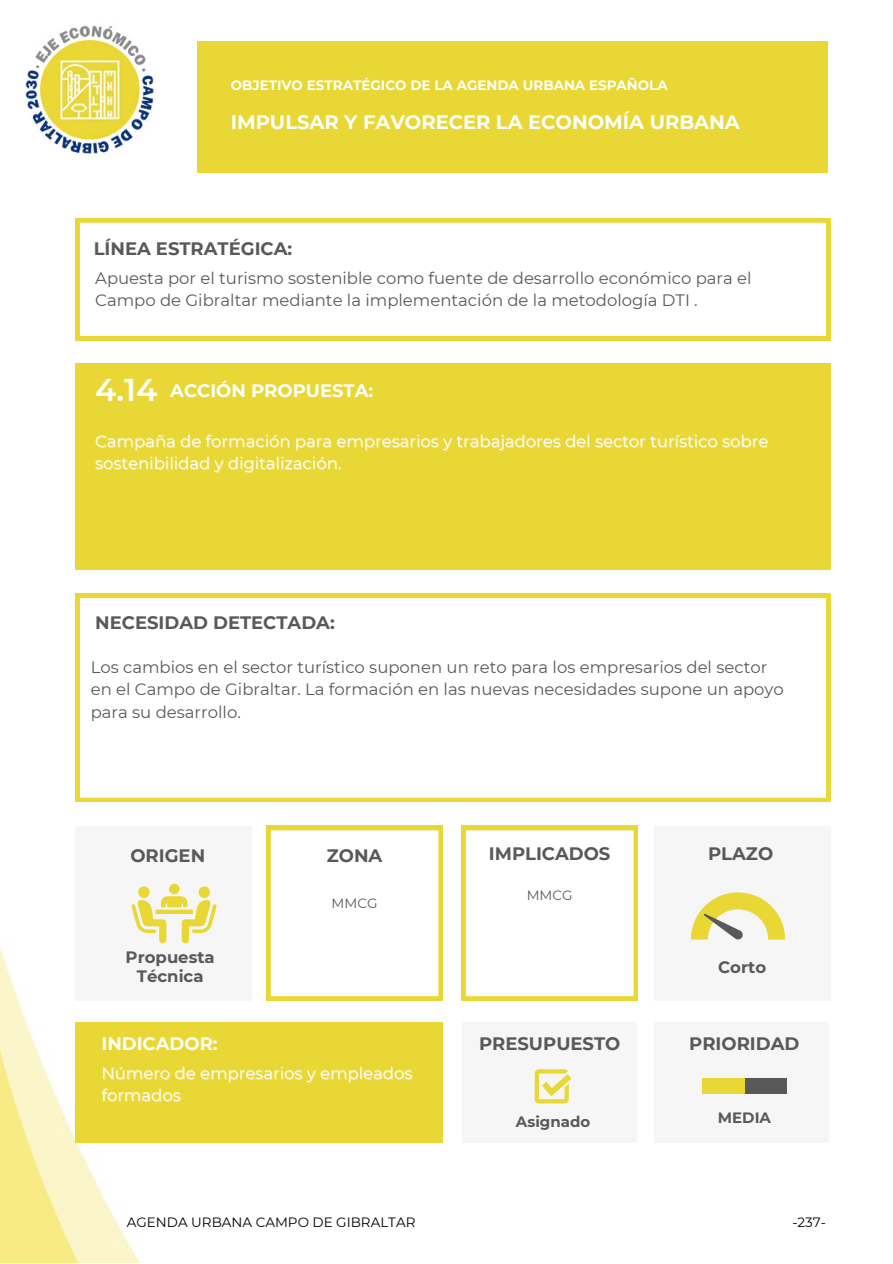
<style>
.page{position:relative;width:893px;height:1264px;background:#fff}
.page>*{position:absolute;margin:0;border:0;box-sizing:border-box;transform-origin:0 0}
.t1{font:600 31.5px "Montserrat";color:#fff}
.t2{font:700 19.5px "Montserrat";color:#fff}
.t3{font:700 18px "Montserrat";color:#595959}
.t4{font:700 18px "Montserrat";color:#fff}
.t5{font:16.5px/22.5px "Montserrat";color:#595959}
.t6{font:16.5px/22.5px "Montserrat";color:#fff}
.t7{font:700 16.5px/19px "Montserrat";color:#595959;text-align:center}
.t8{font:700 15px "Montserrat";color:#595959}
.t9{font:700 13.5px "Montserrat";color:#fff}
.t10{font:13.5px "Montserrat";color:#000}
.t11{font:13.5px "Montserrat";color:#595959}
</style>
<div class="page">
<div style="left:197px;top:41px;width:630px;height:132px;background:#e9d735"></div>
<img style="left:0;top:635px;width:831px;height:627px">
<div style="left:75px;top:363px;width:755px;height:207px;background:#e9d735"></div>
<svg style="left:75px;top:218px;width:755px;height:122px"></svg>
<svg style="left:75px;top:593px;width:755px;height:208px"></svg>
<div style="left:75px;top:825px;width:176px;height:175px;background:#f6f6f6"></div>
<div style="left:653px;top:825px;width:177px;height:175px;background:#f6f6f6"></div>
<svg style="left:691px;top:892px;width:94px;height:47px"></svg>
<div style="left:75px;top:1022px;width:368px;height:120px;background:#e9d735"></div>
<div style="left:462px;top:1022px;width:175px;height:120px;background:#f6f6f6"></div>
<div style="left:653px;top:1022px;width:175px;height:120px;background:#f6f6f6"></div>
<div style="left:702px;top:1078px;width:84px;height:15px;background:#595959"></div>
<div style="left:702px;top:1078px;width:42px;height:15px;background:#e9d735"></div>
<svg style="left:461px;top:825px;width:177px;height:175px"></svg>
<svg style="left:266px;top:825px;width:177px;height:175px"></svg>
<img style="left:24px;top:24px;width:131px;height:131px">
<svg style="left:131px;top:896px;width:86px;height:47px"></svg>
<div style="left:198px;top:886px;width:12px;height:12px;background:#e9d735;border-radius:50%"></div>
<div style="left:138px;top:886px;width:12px;height:12px;background:#e9d735;border-radius:50%"></div>
<div style="left:169px;top:883px;width:11px;height:11px;background:#e9d735;border-radius:50%"></div>
<svg style="left:534px;top:1069px;width:37px;height:33px"></svg>
<p class="t9" style="left:231px;top:77px;width:438px">OBJETIVO ESTRATÉGICO DE LA AGENDA URBANA ESPAÑOLA</p>
<p class="t2" style="left:231px;top:110px;width:510px">IMPULSAR Y FAVORECER LA ECONOMÍA URBANA</p>
<p class="t3" style="left:94px;top:237px;width:200px">LÍNEA ESTRATÉGICA:</p>
<p class="t5" style="left:95px;top:266px;width:658px">Apuesta por el turismo sostenible como fuente de desarrollo económico para el<br>Campo de Gibraltar mediante la implementación de la metodología DTI .</p>
<h1 class="t1" style="left:95px;top:370px;width:64px">4.14</h1>
<p class="t4" style="left:170px;top:380px;width:204px">ACCIÓN PROPUESTA:</p>
<p class="t6" style="left:95px;top:429px;width:674px">Campaña de formación para empresarios y trabajadores del sector turístico sobre sostenibilidad y digitalización.</p>
<p class="t3" style="left:95px;top:611px;width:241px">NECESIDAD DETECTADA:</p>
<p class="t5" style="left:91px;top:655px;width:694px">Los cambios en el sector turístico suponen un reto para los empresarios del sector en el Campo de Gibraltar. La formación en las nuevas necesidades supone un apoyo para su desarrollo.</p>
<p class="t3" style="left:130px;top:844px;width:76px">ORIGEN</p>
<p class="t7" style="left:126px;top:947px;width:91px">Propuesta<br>Técnica</p>
<p class="t3" style="left:327px;top:844px;width:57px">ZONA</p>
<p class="t11" style="left:331px;top:894px;width:47px">MMCG</p>
<p class="t4" style="left:101px;top:1032px;width:118px">INDICADOR:</p>
<p class="t6" style="left:101px;top:1061px;width:312px">Número de empresarios y empleados formados</p>
<p class="t3" style="left:489px;top:842px;width:123px">IMPLICADOS</p>
<p class="t3" style="left:708px;top:842px;width:67px">PLAZO</p>
<p class="t11" style="left:526px;top:887px;width:47px">MMCG</p>
<p class="t7" style="left:718px;top:957px;width:49px">Corto</p>
<p class="t3" style="left:479px;top:1032px;width:143px">PRESUPUESTO</p>
<p class="t3" style="left:689px;top:1032px;width:112px">PRIORIDAD</p>
<p class="t8" style="left:516px;top:1111px;width:76px">Asignado</p>
<p class="t8" style="left:717px;top:1108px;width:55px">MEDIA</p>
<p class="t10" style="left:127px;top:1213px;width:290px">AGENDA URBANA CAMPO DE GIBRALTAR</p>
<p class="t10" style="left:792px;top:1213px;width:35px">-237-</p>
</div>
